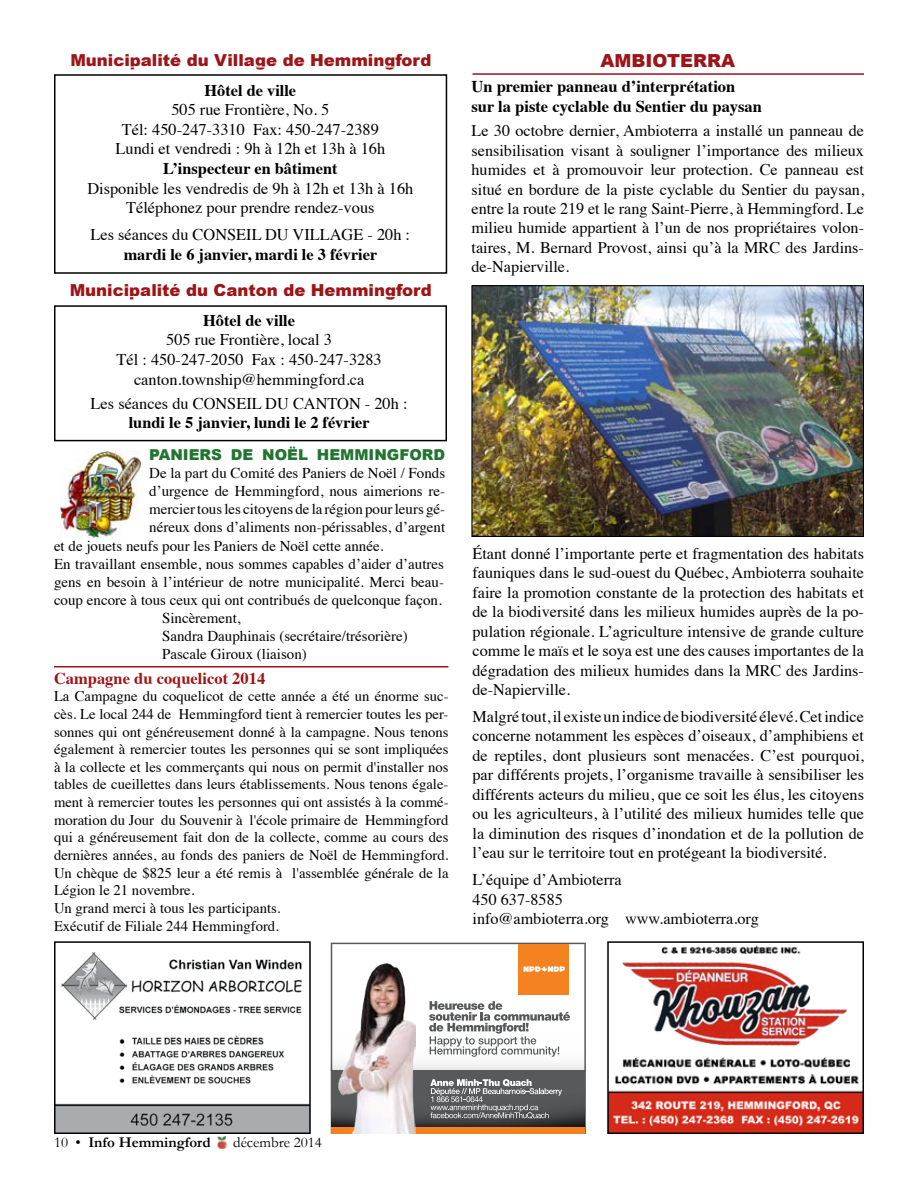
<style>
.page{position:relative;width:918px;height:1188px;background:#fff}
.page>*{position:absolute;margin:0;border:0;box-sizing:border-box;transform-origin:0 0}
.t1{font:900 18px "Arial";color:#9c1519}
.t2{font:900 16.5px "Arial";color:#9c1519}
.t3{font:700 16.5px/19.8px "Times";color:#000}
.t4{font:700 16.5px "Times";color:#9c1519}
.t5{font:16.35px/19.6px "Times";color:#000;text-align:center}
.t6{font:700 16.35px "Times";color:#000}
.t7{font:16.2px/19.5px "Times";color:#000;text-align:justify}
.t8{font:15px/18px "Times";color:#000;text-align:justify}
.t9{font:900 15px "Arial";color:#21752f}
.t10{font:700 15px "Garamond";color:#000}
.t11{font:15px "Garamond";color:#000}
.t12{font:14.7px/17.7px "Times";color:#000}
.s1{font-weight:400}
</style>
<div class="page">
<div style="left:54px;top:305px;width:393px;height:136px;border:2px solid #000"></div>
<svg style="left:218px;top:1136px;width:9px;height:12px"></svg>
<svg style="left:331px;top:943px;width:255px;height:191px"></svg>
<div style="left:331px;top:1028px;width:254px;height:42px;background:linear-gradient(to bottom,#fff,#f3f3f3)"></div>
<div style="left:331px;top:1126px;width:253px;height:8px;background:#f58220"></div>
<svg style="left:332px;top:1070px;width:252px;height:56px;fill:#58595b"></svg>
<svg style="left:430px;top:1079px;width:132px;height:40px"></svg>
<div style="left:519px;top:944px;width:50px;height:50px;background:#f58220"></div>
<svg style="left:523px;top:966px;width:42px;height:6px"></svg>
<svg style="left:429px;top:1001px;width:141px;height:56px"></svg>
<img style="left:338px;top:963px;width:78px;height:171px">
<img style="left:57px;top:952px;width:251px;height:179px">
<div style="left:54px;top:941px;width:257px;height:193px;border:2px solid #000"></div>
<img style="left:610px;top:945px;width:251px;height:186px">
<div style="left:607px;top:941px;width:257px;height:193px;border:2px solid #000"></div>
<img style="left:473px;top:287px;width:389px;height:248px">
<div style="left:471px;top:285px;width:393px;height:252px;border:1px solid #000"></div>
<img style="left:61px;top:452px;width:81px;height:85px">
<hr style="left:54px;top:666px;width:394px;height:2px;background:#9c1519">
<hr style="left:472px;top:73px;width:392px;height:2px;background:#9c1519">
<p class="t2" style="left:70px;top:48px;width:362px">Municipalité du Village de Hemmingford</p>
<p class="t6" style="left:205px;top:74px;width:93px">Hôtel de ville</p>
<p class="t5" style="left:116px;top:98px;width:271px">505 rue Frontière, No. 5<br>Tél: 450-247-3310 Fax: 450-247-2389<br>Lundi et vendredi : 9h à 12h et 13h à 16h</p>
<p class="t6" style="left:163px;top:153px;width:176px">L’inspecteur en bâtiment</p>
<p class="t5" style="left:87px;top:177px;width:328px">Disponible les vendredis de 9h à 12h et 13h à 16h<br>Téléphonez pour prendre rendez-vous</p>
<p class="t5" style="left:91px;top:224px;width:321px">Les séances du CONSEIL DU VILLAGE - 20h :</p>
<p class="t6" style="left:124px;top:239px;width:255px">mardi le 6 janvier, mardi le 3 février</p>
<p class="t2" style="left:70px;top:278px;width:364px">Municipalité du Canton de Hemmingford</p>
<p class="t6" style="left:203px;top:304px;width:93px">Hôtel de ville</p>
<p class="t5" style="left:117px;top:329px;width:267px">505 rue Frontière, local 3<br>Tél : 450-247-2050 Fax : 450-247-3283 canton.township@hemmingford.ca</p>
<p class="t5" style="left:91px;top:392px;width:318px">Les séances du CONSEIL DU CANTON - 20h :</p>
<p class="t6" style="left:129px;top:407px;width:243px">lundi le 5 janvier, lundi le 2 février</p>
<p class="t9" style="left:149px;top:444px;width:298px">PANIERS DE NOËL HEMMINGFORD</p>
<p class="t8" style="left:149px;top:462px;width:298px">De la part du Comité des Paniers de Noël / Fonds d’urgence de Hemmingford, nous aimerions re&shy;mercier tous les citoyens de la région pour leurs gé&shy;néreux dons d’aliments non-périssables, d’argent</p>
<p class="t8" style="left:54px;top:535px;width:331px">et de jouets neufs pour les Paniers de Noël cette année.</p>
<p class="t8" style="left:54px;top:553px;width:391px">En travaillant ensemble, nous sommes capables d’aider d’autres</p>
<p class="t8" style="left:54px;top:571px;width:391px">gens en besoin à l’intérieur de notre municipalité. Merci beau-</p>
<p class="t8" style="left:54px;top:589px;width:389px">coup encore à tous ceux qui ont contribués de quelconque façon.</p>
<p class="t8" style="left:162px;top:607px;width:80px">Sincèrement,</p>
<p class="t8" style="left:162px;top:625px;width:247px">Sandra Dauphinais (secrétaire/trésorière)</p>
<p class="t8" style="left:162px;top:643px;width:146px">Pascale Giroux (liaison)</p>
<p class="t4" style="left:54px;top:662px;width:213px">Campagne du coquelicot 2014</p>
<p class="t12" style="left:54px;top:686px;width:396px">La Campagne du coquelicot de cette année a été un énorme suc&shy;cès. Le local 244 de Hemmingford tient à remercier toutes les per&shy;sonnes qui ont généreusement donné à la campagne. Nous tenons également à remercier toutes les personnes qui se sont impliquées à la collecte et les commerçants qui nous on permit d'installer nos tables de cueillettes dans leurs établissements. Nous tenons égale&shy;ment à remercier toutes les personnes qui ont assistés à la commé&shy;moration du Jour du Souvenir à l'école primaire de Hemmingford qui a généreusement fait don de la collecte, comme au cours des dernières années, au fonds des paniers de Noël de Hemmingford.<br>Un chèque de $825 leur a été remis à l'assemblée générale de la Légion le 21 novembre.<br>Un grand merci à tous les participants.<br>Exécutif de Filiale 244 Hemmingford.</p>
<p class="t1" style="left:601px;top:48px;width:136px">AMBIOTERRA</p>
<p class="t3" style="left:472px;top:75px;width:292px">Un premier panneau d’interprétation sur la piste cyclable du Sentier du paysan</p>
<p class="t7" style="left:472px;top:120px;width:394px">Le 30 octobre dernier, Ambioterra a installé un panneau de sensibilisation visant à souligner l’importance des milieux humides et à promouvoir leur protection. Ce panneau est situé en bordure de la piste cyclable du Sentier du paysan, entre la route 219 et le rang Saint-Pierre, à Hemmingford. Le milieu humide appartient à l’un de nos propriétaires volon&shy;taires, M. Bernard Provost, ainsi qu’à la MRC des Jardins&shy;de-Napierville.</p>
<p class="t7" style="left:472px;top:542px;width:393px">Étant donné l’importante perte et fragmentation des habitats fauniques dans le sud-ouest du Québec, Ambioterra souhaite faire la promotion constante de la protection des habitats et de la biodiversité dans les milieux humides auprès de la po&shy;pulation régionale. L’agriculture intensive de grande culture comme le maïs et le soya est une des causes importantes de la dégradation des milieux humides dans la MRC des Jardins&shy;de-Napierville.</p>
<p class="t7" style="left:472px;top:705px;width:393px">Malgré tout, il existe un indice de biodiversité élevé. Cet indice concerne notamment les espèces d’oiseaux, d’amphibiens et de reptiles, dont plusieurs sont menacées. C’est pourquoi, par différents projets, l’organisme travaille à sensibiliser les différents acteurs du milieu, que ce soit les élus, les citoyens ou les agriculteurs, à l’utilité des milieux humides telle que la diminution des risques d’inondation et de la pollution de l’eau sur le territoire tout en protégeant la biodiversité.</p>
<p class="t7" style="left:472px;top:868px;width:288px;text-align:left">L’équipe d’Ambioterra<br>450 637-8585<br>info@ambioterra.org www.ambioterra.org</p>
<p class="t10" style="left:54px;top:1133px;width:158px"><span class="s1">10 •</span> Info Hemmingford</p>
<p class="t11" style="left:233px;top:1133px;width:90px">décembre 2014</p>
</div>
